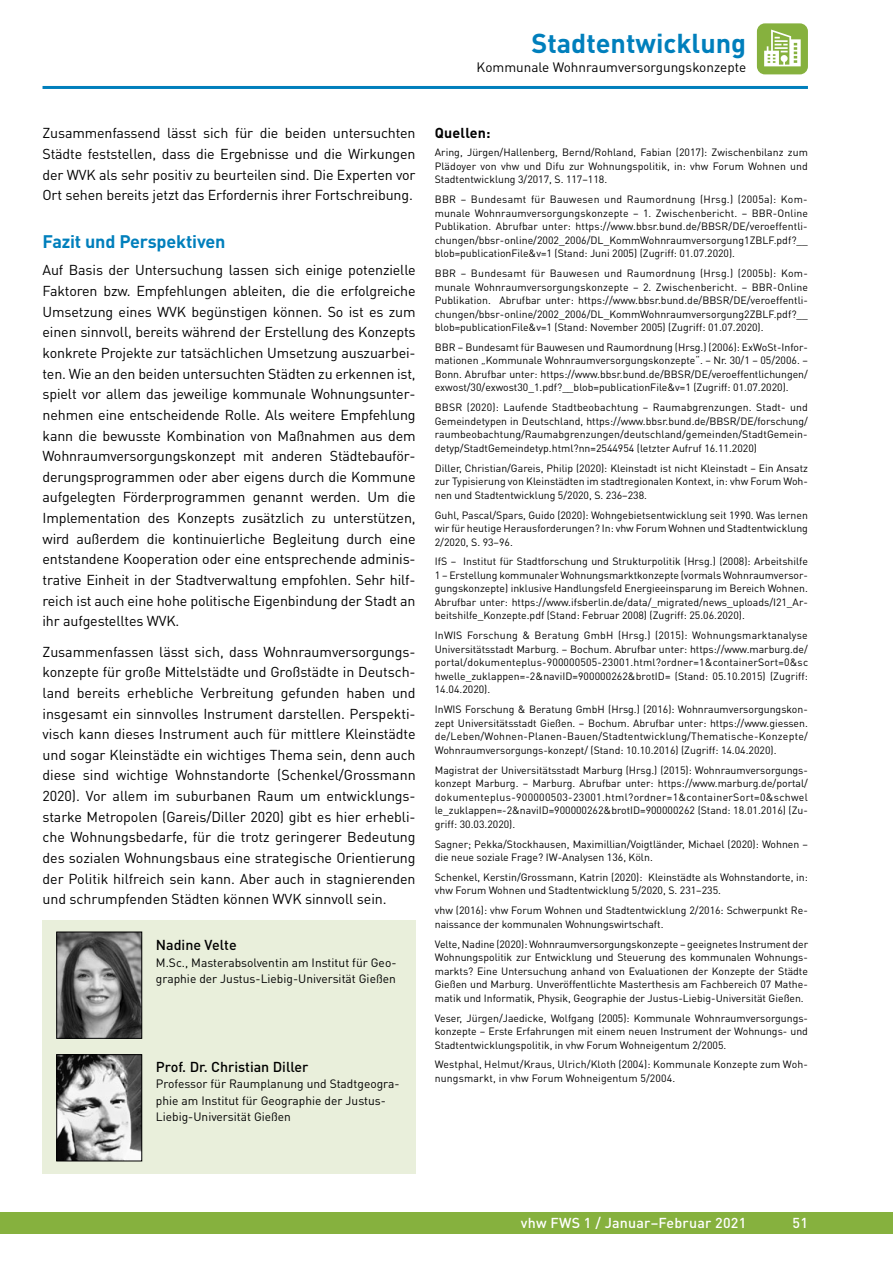
<style>
.page{position:relative;width:893px;height:1263px;background:#fff}
.page>*{position:absolute;margin:0;border:0;box-sizing:border-box;transform-origin:0 0}
.t1{font:700 27px "DIN Pro";color:#007fbc}
.t2{font:700 18px "DIN Pro";letter-spacing:-.01em;color:#007fbc}
.t3{font:14.25px/20.7px "DIN Pro";letter-spacing:-.01em;color:#000;text-align:justify}
.t4{font:500 14.25px "DIN Pro";color:#000}
.t5{font:500 14.25px "DIN Pro";letter-spacing:.015em;color:#fff}
.t6{font:700 14.25px "DIN Pro";letter-spacing:.015em;color:#000}
.t7{font:13.5px "DIN Pro";color:#000}
.t8{font:12px/16.5px "DIN Pro";color:#000}
.t9{font:10.5px/13.5px "DIN Pro";color:#000;text-align:justify}
</style>
<div class="page">
<div style="left:0;top:1212px;width:893px;height:21px;background:#86b13e"></div>
<hr style="left:43px;top:86px;width:765px;height:3px;background:#007fbc">
<div style="left:757px;top:23px;width:51px;height:51px;background:#86b13e;border-radius:8px"></div>
<svg style="left:764px;top:30px;width:37px;height:36px"></svg>
<div style="left:43px;top:920px;width:373px;height:254px;background:#e9efdb"></div>
<img style="left:58px;top:1056px;width:82px;height:103px">
<div style="left:56px;top:1054px;width:86px;height:107px;border:1px solid #000"></div>
<img style="left:58px;top:934px;width:82px;height:103px">
<div style="left:56px;top:932px;width:86px;height:107px;border:1px solid #000"></div>
<h1 class="t1" style="left:531px;top:25px;width:216px">Stadtentwicklung</h1>
<p class="t7" style="left:477px;top:58px;width:271px">Kommunale Wohnraumversorgungskonzepte</p>
<p class="t3" style="left:43px;top:122px;width:375px">Zusammenfassend lässt sich für die beiden untersuchten Städte feststellen, dass die Ergebnisse und die Wirkungen der WVK als sehr positiv zu beurteilen sind. Die Experten vor Ort sehen bereits jetzt das Erfordernis ihrer Fortschreibung.</p>
<h2 class="t2" style="left:43px;top:230px;width:185px">Fazit und Perspektiven</h2>
<p class="t3" style="left:43px;top:259px;width:375px">Auf Basis der Untersuchung lassen sich einige potenzielle Faktoren bzw. Empfehlungen ableiten, die die erfolgreiche Umsetzung eines WVK begünstigen können. So ist es zum einen sinnvoll, bereits während der Erstellung des Konzepts konkrete Projekte zur tatsächlichen Umsetzung auszuarbei&shy;ten. Wie an den beiden untersuchten Städten zu erkennen ist, spielt vor allem das jeweilige kommunale Wohnungsunter&shy;nehmen eine entscheidende Rolle. Als weitere Empfehlung kann die bewusste Kombination von Maßnahmen aus dem Wohnraumversorgungskonzept mit anderen Städtebauför&shy;derungsprogrammen oder aber eigens durch die Kommune aufgelegten Förderprogrammen genannt werden. Um die Implementation des Konzepts zusätzlich zu unterstützen, wird außerdem die kontinuierliche Begleitung durch eine entstandene Kooperation oder eine entsprechende adminis&shy;trative Einheit in der Stadtverwaltung empfohlen. Sehr hilf&shy;reich ist auch eine hohe politische Eigenbindung der Stadt an ihr aufgestelltes WVK.</p>
<p class="t3" style="left:43px;top:640px;width:375px">Zusammenfassen lässt sich, dass Wohnraumversorgungs&shy;konzepte für große Mittelstädte und Großstädte in Deutsch&shy;land bereits erhebliche Verbreitung gefunden haben und insgesamt ein sinnvolles Instrument darstellen. Perspekti&shy;visch kann dieses Instrument auch für mittlere Kleinstädte und sogar Kleinstädte ein wichtiges Thema sein, denn auch diese sind wichtige Wohnstandorte (Schenkel/Grossmann 2020). Vor allem im suburbanen Raum um entwicklungs&shy;starke Metropolen (Gareis/Diller 2020) gibt es hier erhebli&shy;che Wohnungsbedarfe, für die trotz geringerer Bedeutung des sozialen Wohnungsbaus eine strategische Orientierung der Politik hilfreich sein kann. Aber auch in stagnierenden und schrumpfenden Städten können WVK sinnvoll sein.</p>
<h3 class="t4" style="left:156px;top:935px;width:82px">Nadine Velte</h3>
<p class="t8" style="left:156px;top:953px;width:242px">M.Sc., Masterabsolventin am Institut für Geo&shy;graphie der Justus-Liebig-Universität Gießen</p>
<h3 class="t4" style="left:156px;top:1057px;width:154px">Prof. Dr. Christian Diller</h3>
<p class="t8" style="left:156px;top:1075px;width:245px">Professor für Raumplanung und Stadtgeogra&shy;phie am Institut für Geographie der Justus-<br>Liebig-Universität Gießen</p>
<h3 class="t6" style="left:435px;top:124px;width:57px">Quellen:</h3>
<p class="t9" style="left:435px;top:145px;width:375px">Aring, Jürgen/Hallenberg, Bernd/Rohland, Fabian (2017): Zwischenbilanz zum Plädoyer von vhw und Difu zur Wohnungspolitik, in: vhw Forum Wohnen und Stadtentwicklung 3/2017, S. 117–118.</p>
<p class="t9" style="left:435px;top:192px;width:375px">BBR – Bundesamt für Bauwesen und Raumordnung (Hrsg.) (2005a): Kom&shy;munale Wohnraumversorgungskonzepte – 1. Zwischenbericht. – BBR-Online Publikation. Abrufbar unter: https://www.bbsr.bund.de/BBSR/DE/veroeffentli&shy;chungen/bbsr-online/2002_2006/DL_KommWohnraumversorgung1ZBLF.pdf?__ blob=publicationFile&amp;v=1 (Stand: Juni 2005) (Zugriff: 01.07.2020).</p>
<p class="t9" style="left:435px;top:266px;width:375px">BBR – Bundesamt für Bauwesen und Raumordnung (Hrsg.) (2005b): Kom&shy;munale Wohnraumversorgungskonzepte – 2. Zwischenbericht. – BBR-Online Publikation. Abrufbar unter: https://www.bbsr.bund.de/BBSR/DE/veroeffentli&shy;chungen/bbsr-online/2002_2006/DL_KommWohnraumversorgung2ZBLF.pdf?__ blob=publicationFile&amp;v=1 (Stand: November 2005) (Zugriff: 01.07.2020).</p>
<p class="t9" style="left:435px;top:340px;width:375px">BBR – Bundesamt für Bauwesen und Raumordnung (Hrsg.) (2006): ExWoSt-Infor&shy;mationen „Kommunale Wohnraumversorgungskonzepte“. – Nr. 30/1 – 05/2006. – Bonn. Abrufbar unter: https://www.bbsr.bund.de/BBSR/DE/veroeffentlichungen/ exwost/30/exwost30_1.pdf?__blob=publicationFile&amp;v=1 (Zugriff: 01.07.2020).</p>
<p class="t9" style="left:435px;top:400px;width:375px">BBSR (2020): Laufende Stadtbeobachtung – Raumabgrenzungen. Stadt- und Gemeindetypen in Deutschland, https://www.bbsr.bund.de/BBSR/DE/forschung/ raumbeobachtung/Raumabgrenzungen/deutschland/gemeinden/StadtGemein&shy;detyp/StadtGemeindetyp.html?nn=2544954 (letzter Aufruf 16.11.2020)</p>
<p class="t9" style="left:435px;top:461px;width:375px">Diller, Christian/Gareis, Philip (2020): Kleinstadt ist nicht Kleinstadt – Ein Ansatz zur Typisierung von Kleinstädten im stadtregionalen Kontext, in: vhw Forum Woh&shy;nen und Stadtentwicklung 5/2020, S. 236–238.</p>
<p class="t9" style="left:435px;top:508px;width:375px">Guhl, Pascal/Spars, Guido (2020): Wohngebietsentwicklung seit 1990. Was lernen wir für heutige Herausforderungen? In: vhw Forum Wohnen und Stadtentwicklung 2/2020, S. 93–96.</p>
<p class="t9" style="left:435px;top:554px;width:375px">IfS – Institut für Stadtforschung und Strukturpolitik (Hrsg.) (2008): Arbeitshilfe 1 – Erstellung kommunaler Wohnungsmarktkonzepte (vormals Wohnraumversor&shy;gungskonzepte) inklusive Handlungsfeld Energieeinsparung im Bereich Wohnen.<br>Abrufbar unter: https://www.ifsberlin.de/data/_migrated/news_uploads/I21_Ar&shy;beitshilfe_Konzepte.pdf (Stand: Februar 2008) (Zugriff: 25.06.2020).</p>
<p class="t9" style="left:435px;top:628px;width:375px">InWIS Forschung &amp; Beratung GmbH (Hrsg.) (2015): Wohnungsmarktanalyse Universitätsstadt Marburg. – Bochum. Abrufbar unter: https://www.marburg.de/ portal/dokumenteplus-900000505-23001.html?ordner=1&amp;containerSort=0&amp;sc hwelle_zuklappen=-2&amp;naviID=900000262&amp;brotID= (Stand: 05.10.2015) (Zugriff:<br>14.04.2020).</p>
<p class="t9" style="left:435px;top:702px;width:375px">InWIS Forschung &amp; Beratung GmbH (Hrsg.) (2016): Wohnraumversorgungskon&shy;zept Universitätsstadt Gießen. – Bochum. Abrufbar unter: https://www.giessen. de/Leben/Wohnen-Planen-Bauen/Stadtentwicklung/Thematische-Konzepte/ Wohnraumversorgungs-konzept/ (Stand: 10.10.2016) (Zugriff: 14.04.2020).</p>
<p class="t9" style="left:435px;top:763px;width:375px">Magistrat der Universitätsstadt Marburg (Hrsg.) (2015): Wohnraumversorgungs&shy;konzept Marburg. – Marburg. Abrufbar unter: https://www.marburg.de/portal/ dokumenteplus-900000503-23001.html?ordner=1&amp;containerSort=0&amp;schwel le_zuklappen=-2&amp;naviID=900000262&amp;brotID=900000262 (Stand: 18.01.2016) (Zu&shy;griff: 30.03.2020).</p>
<p class="t9" style="left:435px;top:836px;width:375px">Sagner; Pekka/Stockhausen, Maximillian/Voigtländer, Michael (2020): Wohnen – die neue soziale Frage? IW-Analysen 136, Köln.</p>
<p class="t9" style="left:435px;top:870px;width:375px">Schenkel, Kerstin/Grossmann, Katrin (2020): Kleinstädte als Wohnstandorte, in: vhw Forum Wohnen und Stadtentwicklung 5/2020, S. 231–235.</p>
<p class="t9" style="left:435px;top:903px;width:375px">vhw (2016): vhw Forum Wohnen und Stadtentwicklung 2/2016: Schwerpunkt Re&shy;naissance der kommunalen Wohnungswirtschaft.</p>
<p class="t9" style="left:435px;top:937px;width:375px">Velte, Nadine (2020): Wohnraumversorgungskonzepte – geeignetes Instrument der Wohnungspolitik zur Entwicklung und Steuerung des kommunalen Wohnungs&shy;markts? Eine Untersuchung anhand von Evaluationen der Konzepte der Städte Gießen und Marburg. Unveröffentlichte Masterthesis am Fachbereich 07 Mathe&shy;matik und Informatik, Physik, Geographie der Justus-Liebig-Universität Gießen.</p>
<p class="t9" style="left:435px;top:1011px;width:375px">Veser, Jürgen/Jaedicke, Wolfgang (2005): Kommunale Wohnraumversorgungs&shy;konzepte – Erste Erfahrungen mit einem neuen Instrument der Wohnungs- und Stadtentwicklungspolitik, in vhw Forum Wohneigentum 2/2005.</p>
<p class="t9" style="left:435px;top:1057px;width:375px">Westphal, Helmut/Kraus, Ulrich/Kloth (2004): Kommunale Konzepte zum Woh&shy;nungsmarkt, in vhw Forum Wohneigentum 5/2004.</p>
<h3 class="t5" style="left:521px;top:1213px;width:227px">vhw FWS 1 / Januar–Februar 2021</h3>
<h3 class="t5" style="left:792px;top:1213px;width:17px">51</h3>
</div>
